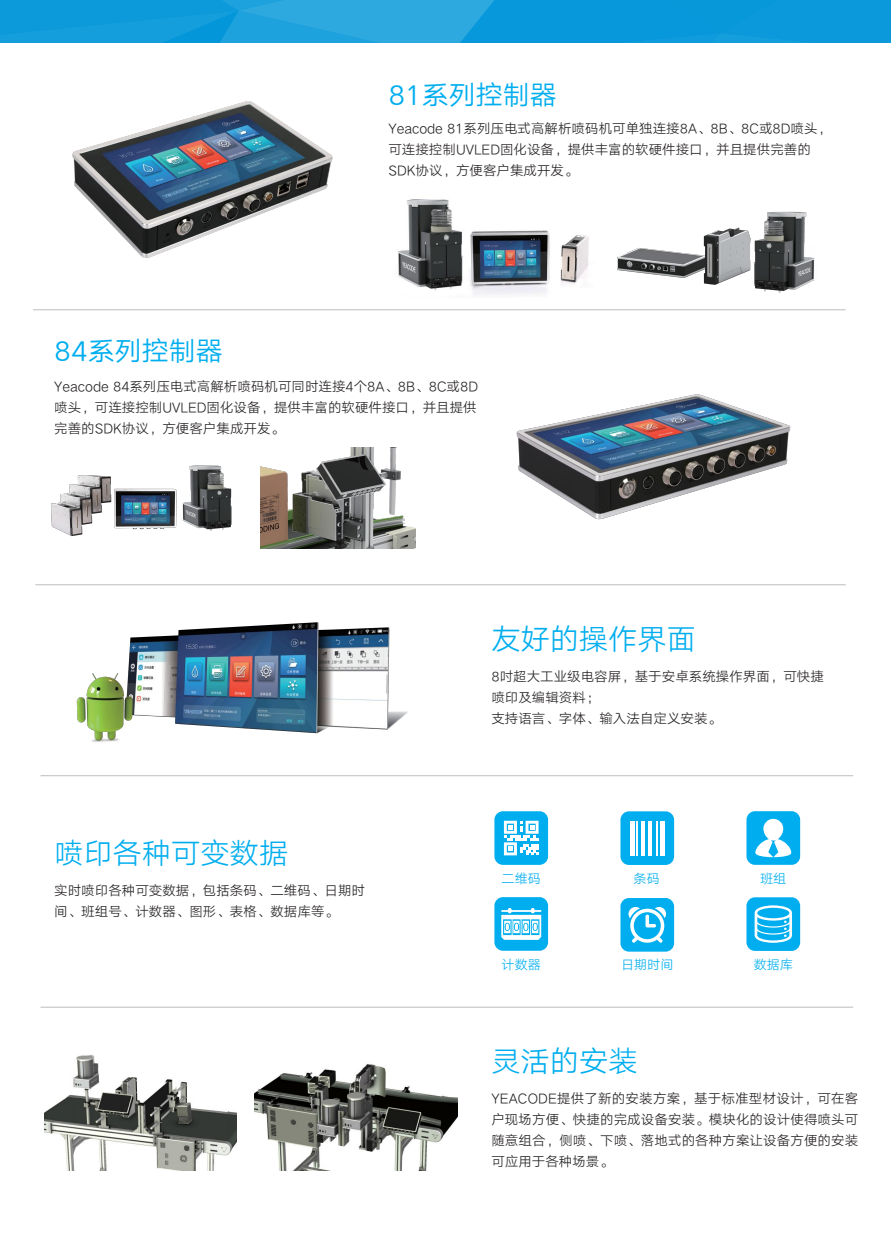
<style>
.page{position:relative;width:891px;height:1236px;background:#fff}
.page>*{position:absolute;margin:0;border:0;box-sizing:border-box;transform-origin:0 0}
.t1{font:29.25px "HY Qi Hei DES";color:#00aeef}
.t2{font:27px "HY Qi Hei EZS";color:#00aeef}
.t3{font:13.5px/21px "HY Qi Hei DES";color:#231f20}
.t4{font:13.05px "HY Qi Hei DES";color:#00aeef}
</style>
<div class="page">
<svg style="left:0;top:0;width:890px;height:42px;background:#139ddc"></svg>
<hr style="left:35px;top:584px;width:810px;height:1px;background:#bcbdc0">
<hr style="left:40px;top:775px;width:812px;height:1px;background:#bcbdc0">
<hr style="left:40px;top:1007px;width:812px;height:1px;background:#bcbdc0">
<hr style="left:33px;top:310px;width:812px;height:1px;background:#bcbdc0">
<div style="left:494px;top:811px;width:54px;height:54px;background:#00aeef;border-radius:9px"></div>
<svg style="left:504px;top:821px;width:34px;height:34px"></svg>
<div style="left:620px;top:811px;width:54px;height:54px;background:#00aeef;border-radius:9px"></div>
<hr style="left:630px;top:821px;width:4px;height:34px;background:#fff">
<hr style="left:636px;top:821px;width:2px;height:34px;background:#fff">
<hr style="left:641px;top:821px;width:3px;height:34px;background:#fff">
<hr style="left:648px;top:821px;width:3px;height:34px;background:#fff">
<hr style="left:655px;top:821px;width:2px;height:34px;background:#fff">
<div style="left:659px;top:821px;width:5px;height:34px;background:#fff"></div>
<div style="left:746px;top:811px;width:54px;height:54px;background:#00aeef;border-radius:9px"></div>
<svg style="left:755px;top:819px;width:36px;height:39px"></svg>
<div style="left:494px;top:897px;width:54px;height:54px;background:#00aeef;border-radius:9px"></div>
<svg style="left:501px;top:908px;width:40px;height:32px"></svg>
<div style="left:620px;top:898px;width:54px;height:54px;background:#00aeef;border-radius:9px"></div>
<svg style="left:628px;top:907px;width:38px;height:36px"></svg>
<div style="left:746px;top:897px;width:54px;height:54px;background:#00aeef;border-radius:9px"></div>
<svg style="left:754px;top:905px;width:37px;height:38px"></svg>
<img style="left:72px;top:101px;width:261px;height:157px">
<img style="left:398px;top:199px;width:191px;height:96px">
<img style="left:617px;top:211px;width:198px;height:82px">
<img style="left:516px;top:394px;width:275px;height:126px">
<img style="left:50px;top:465px;width:182px;height:72px">
<img style="left:260px;top:447px;width:155px;height:102px">
<img style="left:76px;top:622px;width:331px;height:120px">
<img style="left:44px;top:1055px;width:192px;height:115px">
<img style="left:254px;top:1064px;width:203px;height:106px">
<h2 class="t2" style="left:388px;top:80px;width:170px">92跀燒扡壽鏍</h2>
<p class="t3" style="left:388px;top:118px;width:444px">Zfbdpef!92跀燒紙翄媀䗮㓦椷覬蔅梽詵雜箏㫪扟9B。9C。9D徏9E覬俧䯖詵㫪扟扡壽VWMFE躉誼㛄侕䯖抲辭踔哱艊㩻薴鬣扟訥䯖妛鹾抲辭呝櫞艊<br>TEL鄖㚴䯖昷點咃忊䇗彾婩僨、</p>
<h2 class="t2" style="left:54px;top:335px;width:170px">95跀燒扡壽鏍</h2>
<p class="t3" style="left:54px;top:376px;width:425px;text-align:justify">Zfbdpef!95跀燒紙翄媀䗮㓦椷覬蔅梽詵讜暚㫪扟5跣9B。9C。9D徏9E覬俧䯖詵㫪扟扡壽VWMFE躉誼㛄侕䯖抲辭踔哱艊㩻薴鬣扟訥䯖妛鹾抲辭呝櫞艊TEL鄖㚴䯖昷點咃忊䇗彾婩僨、</p>
<h1 class="t1" style="left:54px;top:837px;width:235px">覬棧諤蟢詵黌斶懪</h1>
<p class="t3" style="left:54px;top:880px;width:312px">呺暚覬棧諤蟢詵黌斶懪䯖藥愥棷蔅。鲈醎蔅。暀梕暚䄄。紬鄩誑。㚧斶鏍。蹕嫮。ィ樴。斶懪姈訵、</p>
<h1 class="t1" style="left:491px;top:623px;width:206px">傖偡艊撋慘翨䉳</h1>
<p class="t3" style="left:491px;top:666px;width:334px">9謨㢋俋墡趵鄀翄咷嗢䯖▕鲋呏醖跀酛撋慘翨䉳䯖詵寚懴覬棧倀釆㪝㡊旿䯥<br>敆慁㛳㔃。叄鉢。㪟駱熴靕呯躏呏⺸、</p>
<p class="t4" style="left:501px;top:871px;width:41px">鲈醎蔅</p>
<p class="t4" style="left:633px;top:871px;width:28px">棷蔅</p>
<p class="t4" style="left:760px;top:871px;width:28px">紬鄩</p>
<p class="t4" style="left:501px;top:957px;width:41px">㚧斶鏍</p>
<p class="t4" style="left:621px;top:957px;width:54px">暀梕暚䄄</p>
<p class="t4" style="left:753px;top:957px;width:41px">斶懪姈</p>
<h1 class="t1" style="left:491px;top:1045px;width:148px">瞝牆艊呏⺸</h1>
<p class="t3" style="left:491px;top:1088px;width:368px;text-align:justify">ZFBDPEF抲辭鑫昦艊呏⺸昷橉䯖▕鲋槪豈矇棞㛄㚧䯖詵鮪咃忊粷鯫昷點。寚懴艊呝彾㛄侕呏⺸、浧鱖誼艊㛄㚧懲嬱覬俧詵䆠嶯鄩諦䯖擔覬。醣覬。魖鰱媀艊諤蟢昷橉㚯㛄侕昷點艊呏⺸詵姉羮鲋諤蟢鯫杛、</p>
</div>
